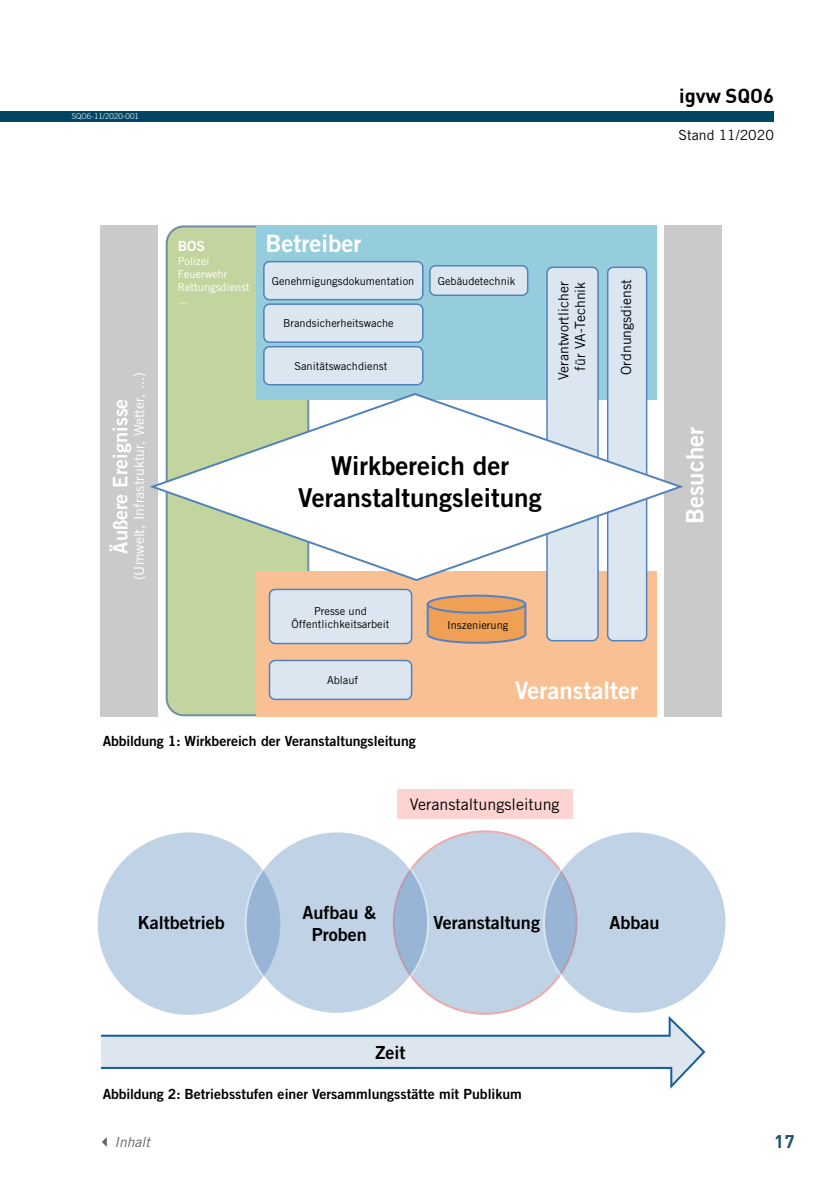
<style>
.page{position:relative;width:840px;height:1191px;background:#fff}
.page>*{position:absolute;margin:0;border:0;box-sizing:border-box;transform-origin:0 0}
.t1{font:26px/31.2px "Trade Gothic LT Std Bd 2";color:#000;text-align:center}
.t2{font:24px "Trade Gothic LT Std Bd 2";color:#fff}
.t3{font:20px "Trade Gothic LT Std Bd 2";color:#fff}
.t4{font:700 20px "DIN";color:#000}
.t5{font:18px/21.6px "Trade Gothic LT Std Bd 2";color:#000;text-align:center}
.t6{font:700 18px "DIN";color:#1f4f6c}
.t7{font:16px "Trade Gothic LT Std";color:#000}
.t8{font:14px "Trade Gothic LT Std Bd 2";color:#000}
.t9{font:14px/16.8px "Trade Gothic LT Std";color:#000;text-align:right}
.t10{font:14px "Trade Gothic LT Std";color:#fff}
.t11{font:italic 14px "Trade Gothic LT Std";color:#646363}
.t12{font:14px "Trade Gothic LT Std Bd 2";color:#fff}
.t13{font:11px/13.2px "Trade Gothic LT Std";color:#000;text-align:center}
.t14{font:11px/13.2px "Trade Gothic LT Std";color:#fff}
.t15{font:300 8px "Trade Gothic LT Std";color:#fff}
</style>
<div class="page">
<div style="left:0;top:111px;width:773px;height:10px;background:#004563"></div>
<svg style="left:100px;top:1013px;width:606px;height:76px"></svg>
<div style="left:167px;top:226px;width:141px;height:489px;background:#c3d59e;border-radius:17px"></div>
<div style="left:256px;top:571px;width:400px;height:145px;background:#f9c093"></div>
<div style="left:256px;top:225px;width:400px;height:175px;background:#95cddc"></div>
<div style="left:607px;top:267px;width:39px;height:373px;background:#dce6f1;border-radius:6px"></div>
<div style="left:606px;top:266px;width:41px;height:375px;border:2px solid #5182bb;border-radius:6px"></div>
<div style="left:100px;top:225px;width:57px;height:491px;background:#cacaca"></div>
<div style="left:663px;top:225px;width:57px;height:491px;background:#cacaca"></div>
<div style="left:264px;top:262px;width:158px;height:38px;background:#dce6f1;border-radius:6px"></div>
<div style="left:263px;top:261px;width:160px;height:39px;border:2px solid #5182bb;border-radius:6px"></div>
<div style="left:264px;top:304px;width:158px;height:38px;background:#dce6f1;border-radius:6px"></div>
<div style="left:263px;top:303px;width:160px;height:40px;border:2px solid #5182bb;border-radius:6px"></div>
<div style="left:264px;top:347px;width:158px;height:38px;background:#dce6f1;border-radius:6px"></div>
<div style="left:263px;top:346px;width:160px;height:39px;border:2px solid #5182bb;border-radius:6px"></div>
<div style="left:429px;top:266px;width:98px;height:29px;background:#dce6f1;border-radius:6px"></div>
<div style="left:429px;top:265px;width:99px;height:31px;border:2px solid #5182bb;border-radius:6px"></div>
<div style="left:269px;top:589px;width:142px;height:54px;background:#dce6f1;border-radius:6px"></div>
<div style="left:268px;top:588px;width:144px;height:56px;border:2px solid #5182bb;border-radius:6px"></div>
<div style="left:269px;top:660px;width:142px;height:39px;background:#dce6f1;border-radius:6px"></div>
<div style="left:268px;top:659px;width:144px;height:41px;border:2px solid #5182bb;border-radius:6px"></div>
<div style="left:546px;top:267px;width:51px;height:373px;background:#dce6f1;border-radius:6px"></div>
<div style="left:546px;top:266px;width:52px;height:375px;border:2px solid #5182bb;border-radius:6px"></div>
<svg style="left:150px;top:392px;width:533px;height:190px"></svg>
<div style="left:427px;top:625px;width:98px;height:18px;background:#efa054;border-radius:50%"></div>
<div style="left:426px;top:624px;width:100px;height:20px;border:2px solid #5482c2;border-radius:50%"></div>
<div style="left:426px;top:604px;width:99px;height:30px;background:#efa054"></div>
<div style="left:427px;top:595px;width:98px;height:18px;background:#efa054;border-radius:50%"></div>
<div style="left:426px;top:594px;width:100px;height:20px;border:2px solid #5482c2;border-radius:50%"></div>
<hr style="left:426px;top:604px;width:2px;height:30px;background:#5482c2">
<hr style="left:524px;top:604px;width:2px;height:30px;background:#5482c2">
<div style="left:98px;top:832px;width:182px;height:183px;background:#c0d2e6;border-radius:50%"></div>
<div style="left:393px;top:831px;width:183px;height:182px;background:#c0d2e6;border-radius:50%"></div>
<svg style="left:245px;top:831px;width:183px;height:182px;fill:#c0d2e6"></svg>
<svg style="left:543px;top:831px;width:183px;height:182px;fill:#c0d2e6"></svg>
<div style="left:397px;top:788px;width:175px;height:30px;background:#fed4d2"></div>
<p class="t15" style="left:72px;top:112px;width:69px">SQO6-11/2020-001</p>
<h3 class="t4" style="left:678px;top:82px;width:96px">igvw SQO6</h3>
<p class="t9" style="left:678px;top:126px;width:97px">Stand 11/2020</p>
<p class="t10" style="left:131px;top:580px;width:210px;rotate:-90deg">(Umwelt, Infrastruktur, Wetter, ...)</p>
<h3 class="t3" style="left:108px;top:553px;width:156px;rotate:-90deg">Äußere Ereignisse</h3>
<p class="t12" style="left:178px;top:238px;width:29px">BOS</p>
<p class="t14" style="left:178px;top:254px;width:74px">Polizei<br>Feuerwehr<br>Rettungsdienst ...</p>
<h2 class="t2" style="left:265px;top:228px;width:97px">Betreiber</h2>
<p class="t13" style="left:271px;top:274px;width:144px">Genehmigungsdokumentation</p>
<p class="t13" style="left:283px;top:317px;width:112px">Brandsicherheitswache</p>
<p class="t13" style="left:294px;top:359px;width:94px">Sanitätswachdienst</p>
<p class="t13" style="left:437px;top:274px;width:79px">Gebäudetechnik</p>
<p class="t9" style="left:617px;top:375px;width:97px;rotate:-90deg">Ordnungsdienst</p>
<p class="t9" style="left:554px;top:380px;width:100px;rotate:-90deg">Verantwortlicher für VA-Technik</p>
<h1 class="t1" style="left:298px;top:450px;width:245px">Wirkbereich der<br>Veranstaltungsleitung</h1>
<p class="t13" style="left:291px;top:604px;width:99px">Presse und<br>Öffentlichkeitsarbeit</p>
<p class="t13" style="left:327px;top:673px;width:33px">Ablauf</p>
<p class="t13" style="left:447px;top:618px;width:63px">Inszenierung</p>
<h2 class="t2" style="left:514px;top:675px;width:125px">Veranstalter</h2>
<p class="t8" style="left:103px;top:732px;width:314px">Abbildung 1: Wirkbereich der Veranstaltungsleitung</p>
<h3 class="t7" style="left:409px;top:794px;width:151px">Veranstaltungsleitung</h3>
<h2 class="t2" style="left:679px;top:524px;width:99px;rotate:-90deg">Besucher</h2>
<h3 class="t5" style="left:138px;top:911px;width:89px">Kaltbetrieb</h3>
<h3 class="t5" style="left:302px;top:901px;width:75px">Aufbau &amp;<br>Proben</h3>
<h3 class="t5" style="left:433px;top:911px;width:108px">Veranstaltung</h3>
<h3 class="t5" style="left:609px;top:911px;width:52px">Abbau</h3>
<h3 class="t5" style="left:375px;top:1041px;width:32px">Zeit</h3>
<p class="t8" style="left:103px;top:1085px;width:420px">Abbildung 2: Betriebsstufen einer Versammlungsstätte mit Publikum</p>
<p class="t11" style="left:114px;top:1133px;width:37px">Inhalt</p>
<h3 class="t6" style="left:773px;top:1130px;width:22px">17</h3>
</div>
